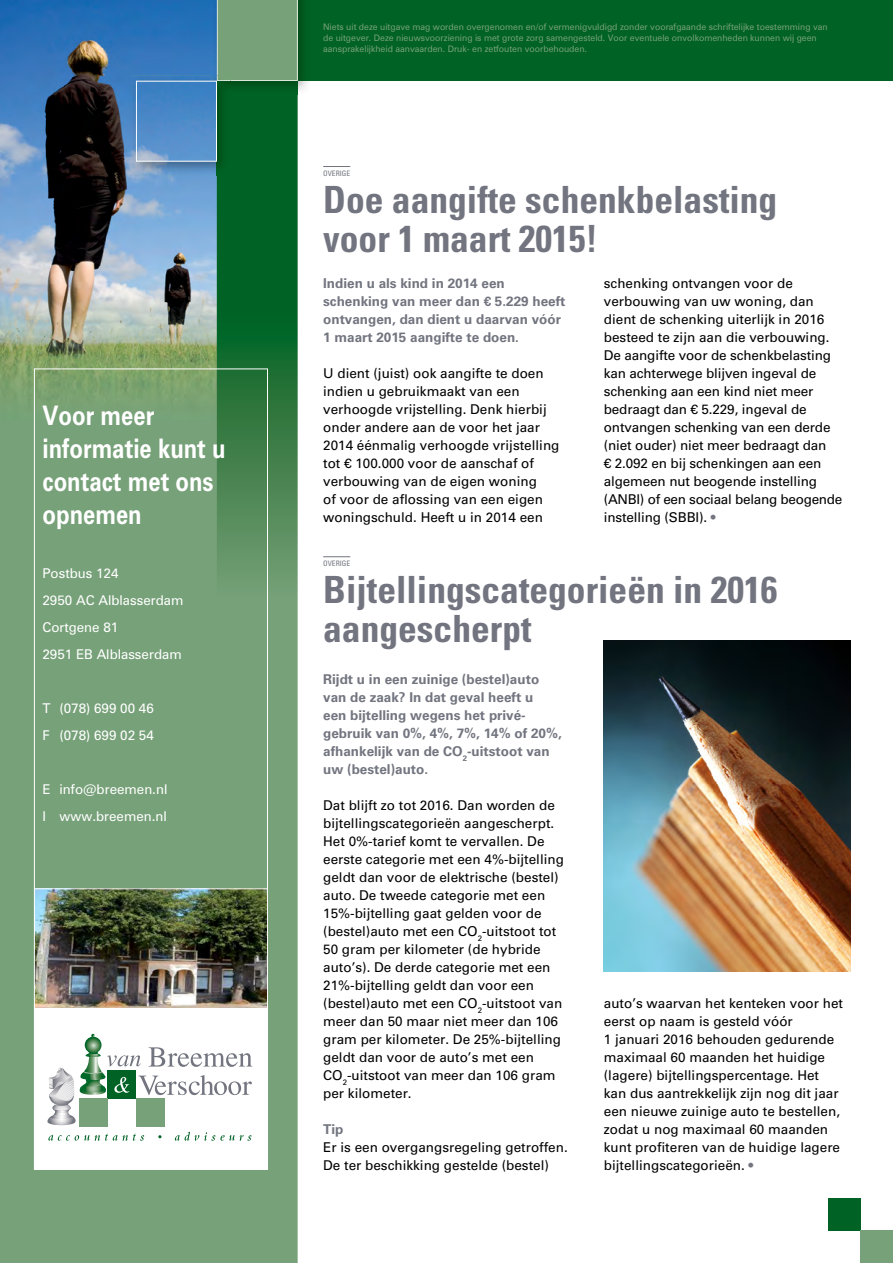
<style>
.page{position:relative;width:893px;height:1263px;background:#77a179}
.page>*{position:absolute;margin:0;border:0;box-sizing:border-box;transform-origin:0 0}
.t1{font:700 condensed 37.5px/39px "Univers LT Std";color:#72757f}
.t2{font:700 27px/33px "Zurich BT";color:#fff;scale:.83 1}
.t3{font:13.5px/18px "Univers LT Std";color:#000}
.t4{font:700 13.5px/18px "Univers LT Std";color:#72757f}
.t5{font:13.5px/27px "Zurich BT";color:#fff}
.t6{font:9px/10.8px "Zurich BT";color:#77a179}
.t7{font:condensed 7.5px "Univers LT Std";color:#72757f}
.s1{color:#72757f}
</style>
<div class="page">
<img style="left:0;top:0;width:217px;height:420px">
<div style="left:298px;top:81px;width:595px;height:1182px;background:#fff"></div>
<div style="left:217px;top:0;width:676px;height:81px;background:#006225"></div>
<svg style="left:217px;top:94px;width:81px;height:1169px"></svg>
<div style="left:828px;top:1198px;width:32px;height:32px;background:#006225"></div>
<div style="left:860px;top:1230px;width:33px;height:33px;background:#77a179"></div>
<img style="left:131px;top:76px;width:99px;height:99px">
<img style="left:138px;top:83px;width:77px;height:77px">
<svg style="left:212px;top:0;width:96px;height:94px;background:#5d916c"></svg>
<div style="left:136px;top:81px;width:81px;height:81px;border:1px solid #fff"></div>
<div style="left:34px;top:1004px;width:234px;height:165px;background:#fff"></div>
<div style="left:80px;top:1099px;width:28px;height:28px;background:#77a179"></div>
<div style="left:136px;top:1099px;width:28px;height:28px;background:#77a179"></div>
<svg style="left:48px;top:1133px;width:96px;height:8px"></svg>
<svg style="left:175px;top:1132px;width:77px;height:9px"></svg>
<svg style="left:47px;top:1047px;width:205px;height:78px"></svg>
<svg style="left:85px;top:1037px;width:17px;height:16px"></svg>
<svg style="left:91px;top:1034px;width:4px;height:3px"></svg>
<img style="left:36px;top:889px;width:230px;height:119px">
<hr style="left:34px;top:888px;width:234px;height:1px;background:#fff">
<div style="left:34px;top:369px;width:234px;height:800px;border:1px solid #fff"></div>
<svg style="left:323px;top:166px;width:27px;height:1px"></svg>
<svg style="left:323px;top:556px;width:27px;height:1px"></svg>
<img style="left:604px;top:641px;width:246px;height:331px">
<h2 class="t2" style="left:43px;top:399px;width:222px">Voor meer informatie kunt u contact met ons opnemen</h2>
<p class="t5" style="left:43px;top:560px;width:142px">Postbus 124<br>2950 AC Alblasserdam<br>Cortgene 81<br>2951 EB Alblasserdam</p>
<p class="t5" style="left:43px;top:695px;width:113px">T (078) 699 00 46<br>F (078) 699 02 54</p>
<p class="t5" style="left:43px;top:776px;width:126px">E info@breemen.nl<br>I www.breemen.nl</p>
<p class="t6" style="left:323px;top:22px;width:506px">Niets uit deze uitgave mag worden overgenomen en/of vermenigvuldigd zonder voorafgaande schriftelijke toestemming van de uitgever. Deze nieuwsvoorziening is met grote zorg samengesteld. Voor eventuele onvolkomenheden kunnen wij geen aansprakelijkheid aanvaarden. Druk- en zetfouten voorbehouden.</p>
<p class="t7" style="left:323px;top:168px;width:29px">OVERIGE</p>
<h1 class="t1" style="left:323px;top:180px;width:456px">Doe aangifte schenkbelasting voor 1 maart 2015!</h1>
<p class="t4" style="left:323px;top:274px;width:244px">Indien u als kind in 2014 een schenking van meer dan € 5.229 heeft ontvangen, dan dient u daarvan vóór<br>1 maart 2015 aangifte te doen.</p>
<p class="t3" style="left:323px;top:364px;width:238px">U dient (juist) ook aangifte te doen indien u gebruikmaakt van een verhoogde vrijstelling. Denk hierbij onder andere aan de voor het jaar 2014 éénmalig verhoogde vrijstelling tot € 100.000 voor de aanschaf of verbouwing van de eigen woning<br>of voor de aflossing van een eigen woningschuld. Heeft u in 2014 een</p>
<p class="t3" style="left:604px;top:274px;width:240px">schenking ontvangen voor de verbouwing van uw woning, dan dient de schenking uiterlijk in 2016 besteed te zijn aan die verbouwing.<br>De aangifte voor de schenkbelasting kan achterwege blijven ingeval de schenking aan een kind niet meer bedraagt dan € 5.229, ingeval de ontvangen schenking van een derde (niet ouder) niet meer bedraagt dan<br>€ 2.092 en bij schenkingen aan een algemeen nut beogende instelling (ANBI) of een sociaal belang beogende instelling (SBBI). <span class="s1">•</span></p>
<p class="t7" style="left:323px;top:558px;width:29px">OVERIGE</p>
<h1 class="t1" style="left:323px;top:570px;width:456px">Bijtellingscategorieën in 2016 aangescherpt</h1>
<p class="t4" style="left:323px;top:670px;width:240px">Rijdt u in een zuinige (bestel)auto van de zaak? In dat geval heeft u<br>een bijtelling wegens het privé&shy;gebruik van 0%, 4%, 7%, 14% of 20%, afhankelijk van de CO<sub>2</sub>-uitstoot van uw (bestel)auto.</p>
<p class="t3" style="left:323px;top:796px;width:242px">Dat blijft zo tot 2016. Dan worden de bijtellingscategorieën aangescherpt.<br>Het 0%-tarief komt te vervallen. De eerste categorie met een 4%-bijtelling geldt dan voor de elektrische (bestel) auto. De tweede categorie met een 15%-bijtelling gaat gelden voor de (bestel)auto met een CO<sub>2</sub>-uitstoot tot 50 gram per kilometer (de hybride auto’s). De derde categorie met een 21%-bijtelling geldt dan voor een (bestel)auto met een CO<sub>2</sub>-uitstoot van meer dan 50 maar niet meer dan 106 gram per kilometer. De 25%-bijtelling geldt dan voor de auto’s met een CO<sub>2</sub>-uitstoot van meer dan 106 gram per kilometer.</p>
<p class="t4" style="left:323px;top:1120px;width:22px">Tip</p>
<p class="t3" style="left:323px;top:1138px;width:246px">Er is een overgangsregeling getroffen.<br>De ter beschikking gestelde (bestel)</p>
<p class="t3" style="left:604px;top:994px;width:241px">auto’s waarvan het kenteken voor het eerst op naam is gesteld vóór<br>1 januari 2016 behouden gedurende maximaal 60 maanden het huidige (lagere) bijtellingspercentage. Het kan dus aantrekkelijk zijn nog dit jaar een nieuwe zuinige auto te bestellen, zodat u nog maximaal 60 maanden kunt profiteren van de huidige lagere bijtellingscategorieën. <span class="s1">•</span></p>
</div>
